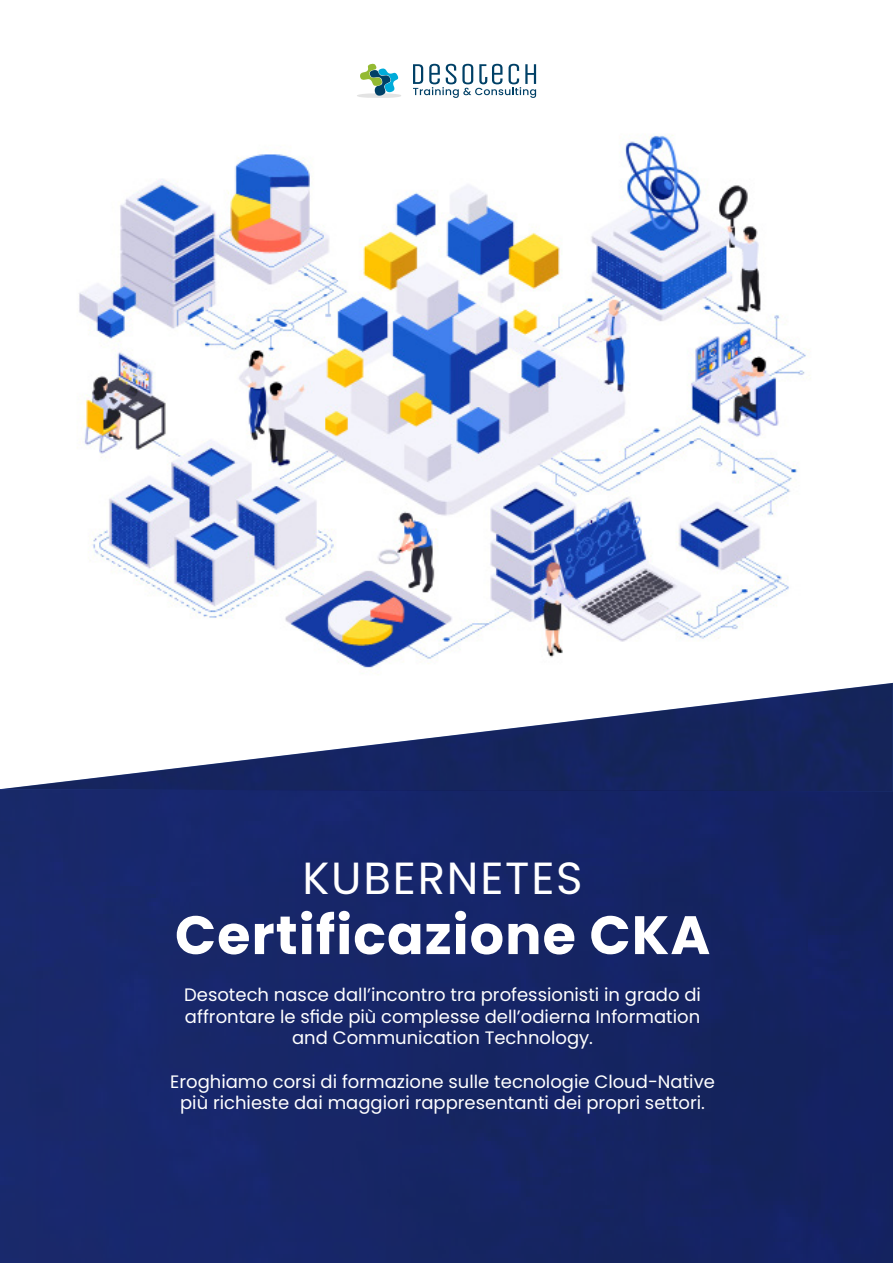
<style>
.page{position:relative;width:893px;height:1263px;background:#fff}
.page>*{position:absolute;margin:0;border:0;box-sizing:border-box;transform-origin:0 0}
.t1{font:700 54px "Poppins";letter-spacing:.02em;color:#fff}
.t2{font:45px "Poppins";letter-spacing:.04em;color:#fff}
.t3{font:18px/21.6px "Poppins";color:#fff;text-align:center}
</style>
<div class="page">
<img style="left:0;top:791px;width:893px;height:472px">
<img style="left:77px;top:135px;width:734px;height:539px">
<svg style="left:0;top:683px;width:893px;height:108px"></svg>
<svg style="left:357px;top:64px;width:44px;height:34px"></svg>
<svg style="left:413px;top:64px;width:123px;height:34px"></svg>
<p class="t2" style="left:303px;top:852px;width:282px">KUBERNETES</p>
<p class="t1" style="left:175px;top:904px;width:537px">Certificazione CKA</p>
<p class="t3" style="left:184px;top:984px;width:518px">Desotech nasce dall’incontro tra professionisti in grado di affrontare le sfide più complesse dell’odierna Information and Communication Technology.</p>
<p class="t3" style="left:170px;top:1070px;width:546px">Eroghiamo corsi di formazione sulle tecnologie Cloud-Native più richieste dai maggiori rappresentanti dei propri settori.</p>
</div>
